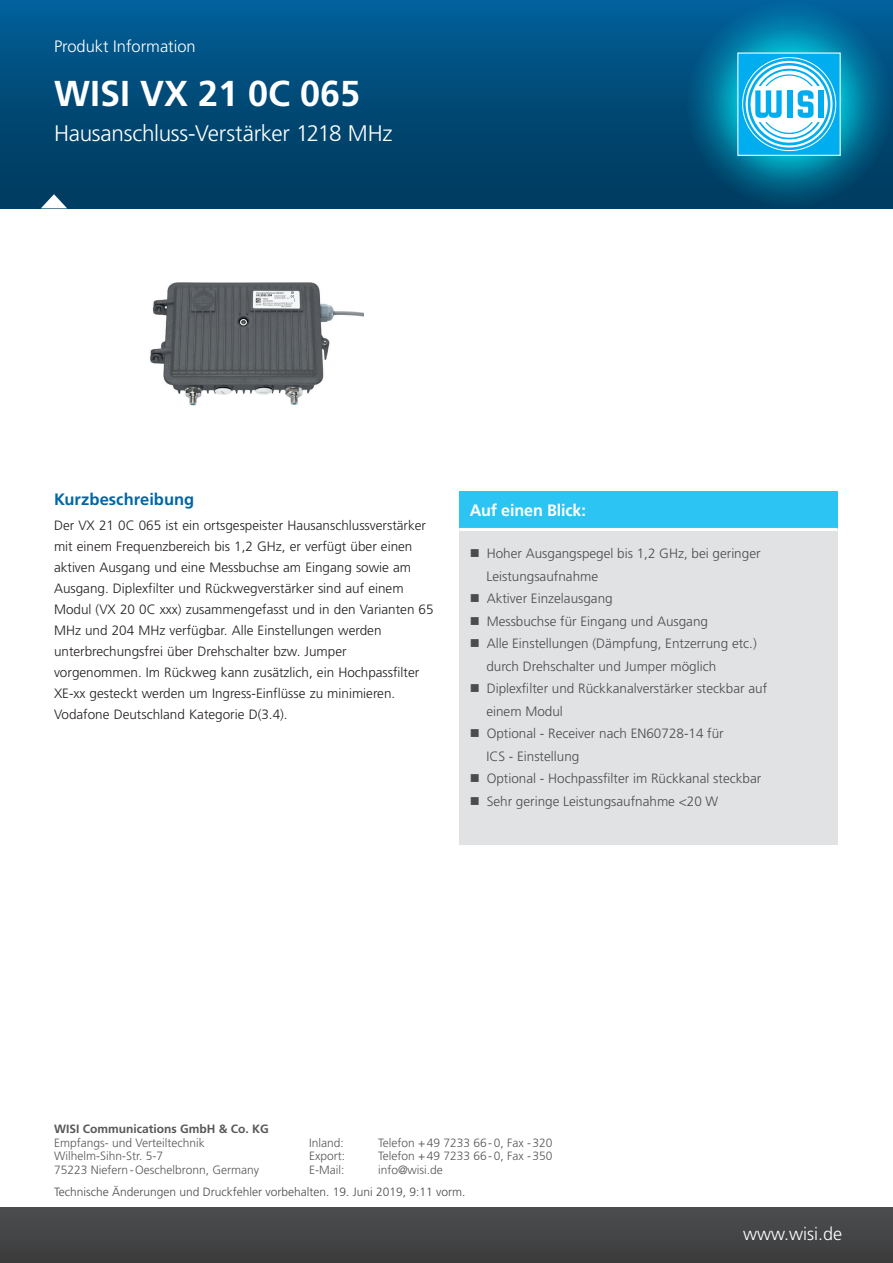
<style>
.page{position:relative;width:893px;height:1263px;background:#fff}
.page>*{position:absolute;margin:0;border:0;box-sizing:border-box;transform-origin:0 0}
.t1{font:700 36px "Frutiger LT Std";color:#fff}
.t2{font:300 22.5px "Frutiger LT Std";letter-spacing:-.015em;color:#fff}
.t3{font:300 18px "Frutiger LT Std";color:#fff}
.t4{font:300 16.5px "Frutiger LT Std";color:#fff}
.t5{font:700 16.5px "Frutiger LT Std";color:#0166a5}
.t6{font:700 16.5px "Frutiger LT Std";letter-spacing:-.01em;color:#fff}
.t7{font:300 13.5px/21px "Frutiger LT Std";color:#231f20}
.t8{font:300 13.5px/22.5px "Frutiger LT Std";color:#4b4c4d}
.t9{font:300 12px "Frutiger LT Std";color:#57585a}
.t10{font:300 12px "Frutiger LT Std";color:#4b4c4d}
.t11{font:700 12px "Frutiger LT Std";color:#57585a}
</style>
<div class="page">
<div style="left:0;top:0;width:893px;height:208px;background:linear-gradient(to bottom,#015e97,#00385b)"></div>
<div style="left:685px;top:2px;width:208px;height:205px;background:linear-gradient(to bottom,#01659c,#004163);border-radius:50%"></div>
<svg style="left:698px;top:13px;width:182px;height:182px;background:#006790"></svg>
<svg style="left:711px;top:29px;width:156px;height:150px;background:#0993b2"></svg>
<div style="left:738px;top:53px;width:102px;height:102px;background:#00aeef"></div>
<svg style="left:742px;top:57px;width:94px;height:94px"></svg>
<svg style="left:743px;top:58px;width:92px;height:92px"></svg>
<svg style="left:746px;top:61px;width:86px;height:87px"></svg>
<svg style="left:748px;top:63px;width:82px;height:82px"></svg>
<div style="left:751px;top:66px;width:77px;height:77px;background:#fff;border-radius:50%"></div>
<div style="left:819px;top:90px;width:5px;height:28px;background:#00aeef"></div>
<svg style="left:755px;top:68px;width:65px;height:73px"></svg>
<div style="left:0;top:1208px;width:893px;height:55px;background:#454647"></div>
<svg style="left:41px;top:194px;width:26px;height:14px"></svg>
<img style="left:150px;top:282px;width:214px;height:124px">
<div style="left:459px;top:491px;width:378px;height:38px;background:#2bc4f3"></div>
<div style="left:459px;top:529px;width:378px;height:316px;background:#e1e2e4"></div>
<hr style="left:459px;top:528px;width:378px;height:3px;background:#fff">
<p class="t4" style="left:54px;top:37px;width:143px">Produkt Information</p>
<h1 class="t1" style="left:54px;top:73px;width:308px">WISI VX 21 0C 065</h1>
<h2 class="t2" style="left:54px;top:120px;width:340px">Hausanschluss-Verstärker 1218 MHz</h2>
<p class="t5" style="left:54px;top:489px;width:142px">Kurzbeschreibung</p>
<p class="t7" style="left:54px;top:515px;width:381px">Der VX 21 0C 065 ist ein ortsgespeister Hausanschlussverstärker mit einem Frequenzbereich bis 1,2 GHz, er verfügt über einen aktiven Ausgang und eine Messbuchse am Eingang sowie am Ausgang. Diplexfilter und Rückwegverstärker sind auf einem Modul (VX 20 0C xxx) zusammengefasst und in den Varianten 65<br>MHz und 204 MHz verfügbar. Alle Einstellungen werden unterbrechungsfrei über Drehschalter bzw. Jumper vorgenommen. Im Rückweg kann zusätzlich, ein Hochpassfilter XE-xx gesteckt werden um Ingress-Einflüsse zu minimieren.<br>Vodafone Deutschland Kategorie D(3.4).</p>
<p class="t6" style="left:470px;top:501px;width:118px">Auf einen Blick:</p>
<p class="t8" style="left:486px;top:542px;width:282px">Hoher Ausgangspegel bis 1,2 GHz, bei geringer Leistungsaufnahme<br>Aktiver Einzelausgang<br>Messbuchse für Eingang und Ausgang<br>Alle Einstellungen (Dämpfung, Entzerrung etc.) durch Drehschalter und Jumper möglich Diplexfilter und Rückkanalverstärker steckbar auf einem Modul<br>Optional - Receiver nach EN60728-14 für<br>ICS - Einstellung<br>Optional - Hochpassfilter im Rückkanal steckbar Sehr geringe Leistungsaufnahme &lt;20 W</p>
<p class="t11" style="left:54px;top:1122px;width:216px">WISI Communications GmbH &amp; Co. KG</p>
<p class="t9" style="left:54px;top:1136px;width:152px">Empfangs- und Verteiltechnik</p>
<p class="t9" style="left:309px;top:1136px;width:36px">Inland:</p>
<p class="t9" style="left:378px;top:1136px;width:176px">Telefon +49 7233 66-0, Fax -320</p>
<p class="t9" style="left:54px;top:1149px;width:111px">Wilhelm-Sihn-Str. 5-7</p>
<p class="t9" style="left:309px;top:1149px;width:37px">Export:</p>
<p class="t9" style="left:378px;top:1149px;width:176px">Telefon +49 7233 66-0, Fax -350</p>
<p class="t9" style="left:54px;top:1163px;width:207px">75223 Niefern-Oeschelbronn, Germany</p>
<p class="t9" style="left:309px;top:1163px;width:37px">E-Mail:</p>
<p class="t9" style="left:378px;top:1163px;width:66px">info@wisi.de</p>
<p class="t10" style="left:54px;top:1185px;width:413px">Technische Änderungen und Druckfehler vorbehalten. 19. Juni 2019, 9:11 vorm.</p>
<h3 class="t3" style="left:743px;top:1224px;width:101px">www.wisi.de</h3>
</div>
